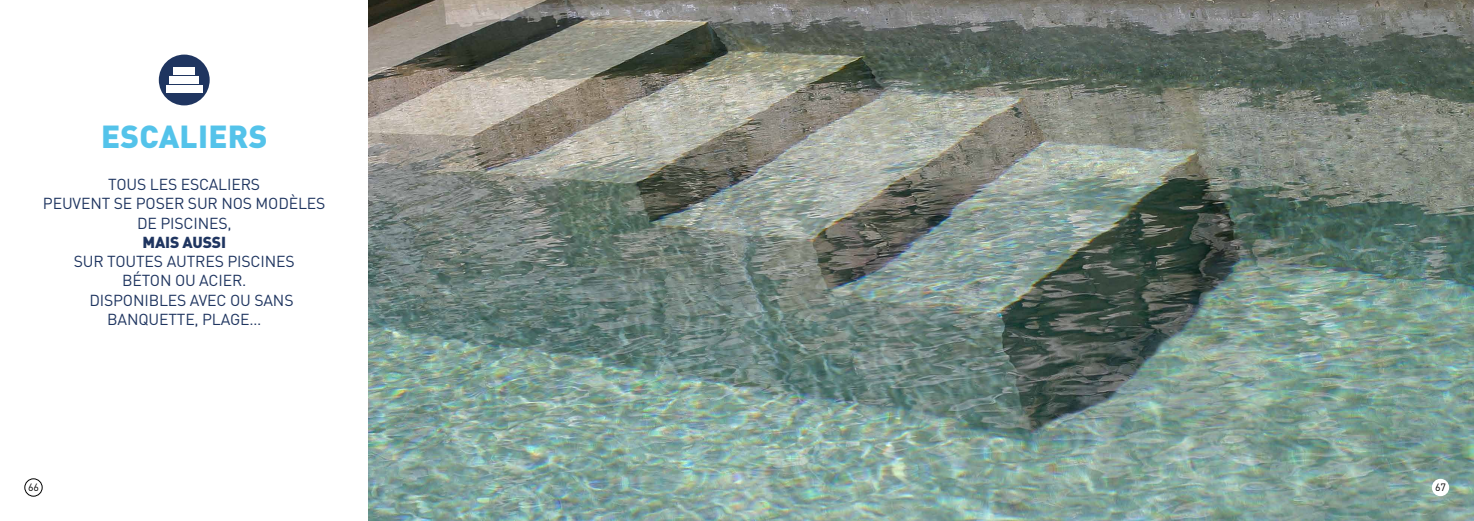
<style>
.page{position:relative;width:1474px;height:521px;background:#fff}
.page>*{position:absolute;margin:0;border:0;box-sizing:border-box;transform-origin:0 0}
.t1{font:900 31.5px "DINOT";letter-spacing:.01em;color:#54c3ea}
.t2{font:15.75px/19.2px "DINOT";letter-spacing:-.01em;color:#1f3560;text-align:center}
.t3{font:900 15.75px "DINOT";letter-spacing:-.01em;color:#1f3560}
.t4{font:10.5px "DINOT";color:#000}
</style>
<div class="page">
<img style="left:368px;top:0;width:1105px;height:521px">
<div style="left:159px;top:55px;width:51px;height:50px;background:#1f3560;border-radius:50%"></div>
<div style="left:166px;top:85px;width:36px;height:8px;background:#fff"></div>
<div style="left:170px;top:76px;width:29px;height:8px;background:#fff"></div>
<div style="left:173px;top:67px;width:22px;height:8px;background:#fff"></div>
<div style="left:24px;top:478px;width:19px;height:19px;border:1px solid #000;border-radius:50%"></div>
<div style="left:1431px;top:479px;width:18px;height:17px;background:#fff;border-radius:50%"></div>
<h1 class="t1" style="left:101px;top:115px;width:168px">ESCALIERS</h1>
<p class="t2" style="left:43px;top:174px;width:284px">TOUS LES ESCALIERS<br>PEUVENT SE POSER SUR NOS MODÈLES<br>DE PISCINES,</p>
<p class="t3" style="left:142px;top:231px;width:85px">MAIS AUSSI</p>
<p class="t2" style="left:74px;top:251px;width:222px">SUR TOUTES AUTRES PISCINES</p>
<p class="t2" style="left:122px;top:270px;width:126px">BÉTON OU ACIER.</p>
<p class="t2" style="left:89px;top:290px;width:206px">DISPONIBLES AVEC OU SANS</p>
<p class="t2" style="left:107px;top:309px;width:156px">BANQUETTE, PLAGE…</p>
<p class="t4" style="left:28px;top:480px;width:12px">66</p>
<p class="t4" style="left:1434px;top:480px;width:12px">67</p>
</div>
